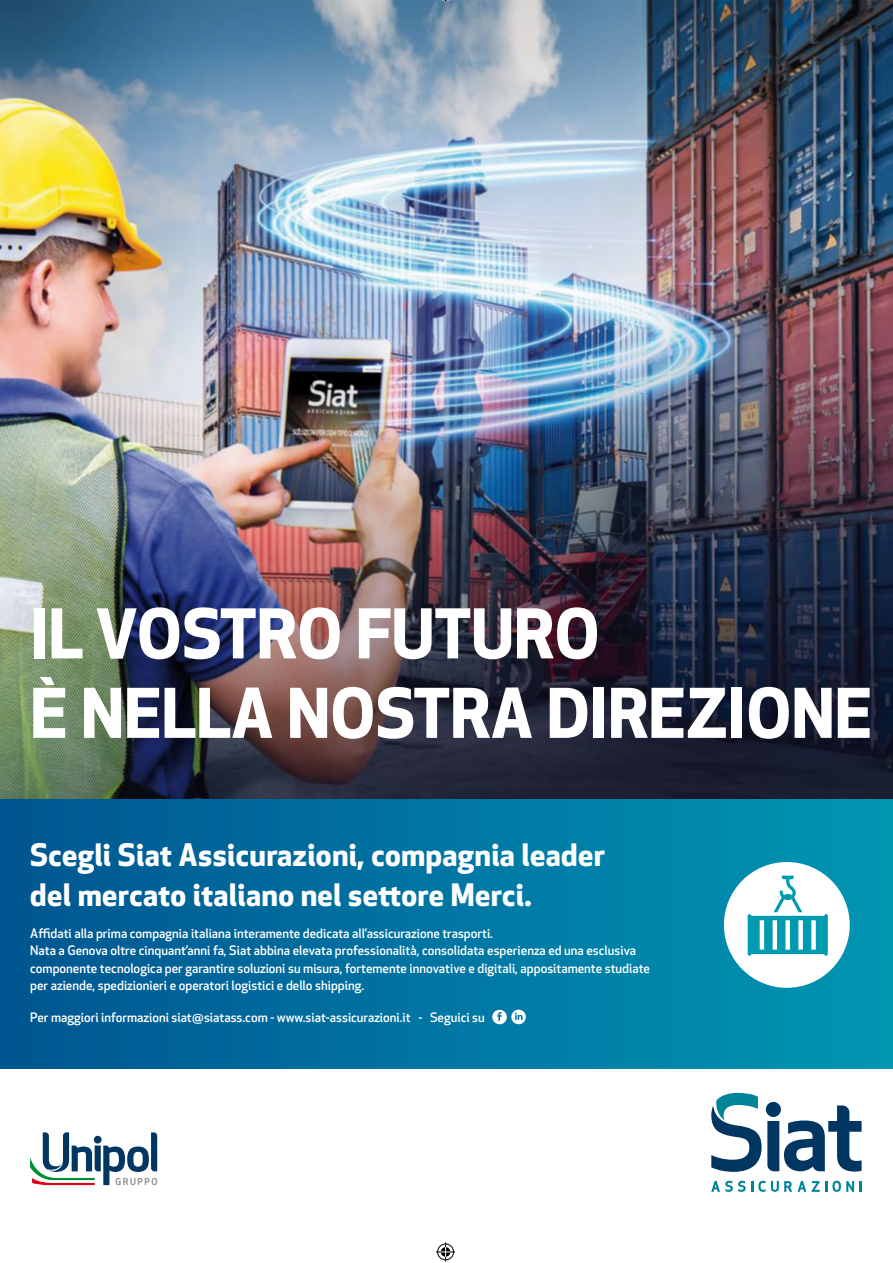
<style>
.page{position:relative;width:893px;height:1263px;background:#fff}
.page>*{position:absolute;margin:0;border:0;box-sizing:border-box;transform-origin:0 0}
.t1{font:700 66.75px/79.5px "Apex New";color:#fff}
.t2{font:700 30.15px/39.8px "Apex New";letter-spacing:.01em;color:#fff}
.t3{font:500 12.75px/17.5px "Apex New";color:#fff}
</style>
<div class="page">
<img style="left:0;top:0;width:893px;height:799px">
<div style="left:0;top:799px;width:893px;height:270px;background:linear-gradient(to right,#005692,#0096b3)"></div>
<svg style="left:30px;top:1132px;width:127px;height:53px"></svg>
<svg style="left:711px;top:1181px;width:95px;height:11px"></svg>
<svg style="left:812px;top:1181px;width:50px;height:11px"></svg>
<svg style="left:711px;top:1093px;width:151px;height:79px"></svg>
<div style="left:724px;top:862px;width:126px;height:126px;background:#fff;border-radius:50%"></div>
<svg style="left:748px;top:876px;width:80px;height:80px"></svg>
<svg style="left:492px;top:1009px;width:36px;height:16px"></svg>
<svg style="left:437px;top:0;width:18px;height:2px"></svg>
<svg style="left:436px;top:1242px;width:19px;height:19px"></svg>
<h1 class="t1" style="left:30px;top:591px;width:843px">IL VOSTRO FUTURO<br>È NELLA NOSTRA DIREZIONE</h1>
<h2 class="t2" style="left:30px;top:834px;width:576px">Scegli Siat Assicurazioni, compagnia leader del mercato italiano nel settore Merci.</h2>
<p class="t3" style="left:30px;top:924px;width:621px">Affidati alla prima compagnia italiana interamente dedicata all’assicurazione trasporti.<br>Nata a Genova oltre cinquant’anni fa, Siat abbina elevata professionalità, consolidata esperienza ed una esclusiva componente tecnologica per garantire soluzioni su misura, fortemente innovative e digitali, appositamente studiate per aziende, spedizionieri e operatori logistici e dello shipping.</p>
<p class="t3" style="left:30px;top:1008px;width:456px">Per maggiori informazioni siat@siatass.com - www.siat-assicurazioni.it - Seguici su</p>
</div>
